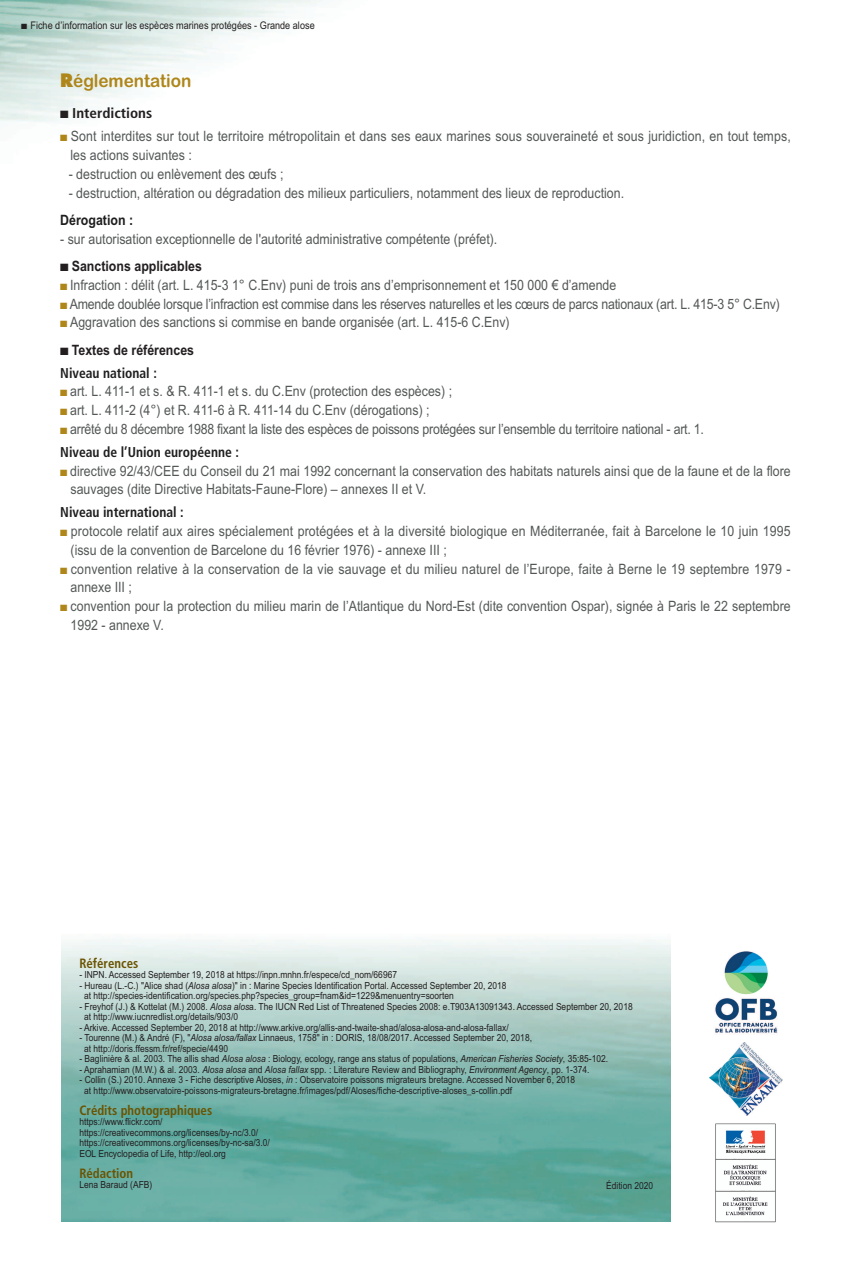
<style>
.page{position:relative;width:851px;height:1263px;background:#fff}
.page>*{position:absolute;margin:0;border:0;box-sizing:border-box;transform-origin:0 0}
.t1{font:18px "Arial Rounded MT Bold";color:#ae861a;scale:.95 1}
.t2{font:14.25px/18.8px "Arial Narrow";color:#545757;scale:1.06 1}
.t3{font:700 condensed 14.25px "Frutiger";color:#1f1e1e;scale:.95 1}
.t4{font:700 14.25px "Arial Narrow";color:#231f20;scale:1.06 1}
.t5{font:700 condensed 14.25px "Frutiger";color:#231f20;scale:1.06 1}
.t6{font:700 14.25px "Arial Narrow";color:#1f1e1e;scale:1.06 1}
.t7{font:700 condensed 13.5px "Frutiger";color:#6a5401;scale:.95 1}
.t8{font:10.5px "Arial Narrow";color:#231f20;scale:1.06 1}
.t9{font:9.75px/10.5px "Arial Narrow";color:#231f20;scale:1.06 1}
.s1{font-family:"Futura";font-weight:800}
.s2{color:#ae861a}
.s3{font-style:italic}
</style>
<div class="page">
<img style="left:61px;top:1119px;width:609px;height:102px">
<img style="left:61px;top:938px;width:609px;height:181px">
<img style="left:709px;top:1042px;width:73px;height:73px">
<img style="left:715px;top:1123px;width:61px;height:100px">
<img style="left:714px;top:951px;width:64px;height:83px">
<p class="t8" style="left:21px;top:19px;width:278px">■ Fiche d’information sur les espèces marines protégées - Grande alose</p>
<p class="t1" style="left:60px;top:70px;width:140px"><span class="s1">R</span>églementation</p>
<p class="t5" style="left:60px;top:108px;width:88px">■ Interdictions</p>
<p class="t2" style="left:71px;top:127px;width:680px;text-indent:-10px"><span class="s2">■</span> Sont interdites sur tout le territoire métropolitain et dans ses eaux marines sous souveraineté et sous juridiction, en tout temps, les actions suivantes :</p>
<p class="t2" style="left:69px;top:165px;width:204px">- destruction ou enlèvement des œufs ;</p>
<p class="t2" style="left:69px;top:183px;width:525px">- destruction, altération ou dégradation des milieux particuliers, notamment des lieux de reproduction.</p>
<p class="t6" style="left:60px;top:212px;width:70px">Dérogation :</p>
<p class="t2" style="left:60px;top:229px;width:414px">- sur autorisation exceptionnelle de l'autorité administrative compétente (préfet).</p>
<p class="t4" style="left:60px;top:258px;width:135px">■ Sanctions applicables</p>
<p class="t2" style="left:60px;top:275px;width:526px"><span class="s2">■</span> Infraction : délit (art. L. 415-3 1° C.Env) puni de trois ans d’emprisonnement et 150 000 € d’amende</p>
<p class="t2" style="left:60px;top:294px;width:680px"><span class="s2">■</span> Amende doublée lorsque l’infraction est commise dans les réserves naturelles et les cœurs de parcs nationaux (art. L. 415-3 5° C.Env)</p>
<p class="t2" style="left:60px;top:313px;width:425px"><span class="s2">■</span> Aggravation des sanctions si commise en bande organisée (art. L. 415-6 C.Env)</p>
<p class="t4" style="left:60px;top:341px;width:128px">■ Textes de références</p>
<p class="t3" style="left:60px;top:367px;width:103px">Niveau national :</p>
<p class="t2" style="left:60px;top:382px;width:371px"><span class="s2">■</span> art. L. 411-1 et s. &amp; R. 411-1 et s. du C.Env (protection des espèces) ;</p>
<p class="t2" style="left:60px;top:401px;width:350px"><span class="s2">■</span> art. L. 411-2 (4°) et R. 411-6 à R. 411-14 du C.Env (dérogations) ;</p>
<p class="t2" style="left:60px;top:419px;width:608px"><span class="s2">■</span> arrêté du 8 décembre 1988 fixant la liste des espèces de poissons protégées sur l’ensemble du territoire national - art. 1.</p>
<p class="t3" style="left:60px;top:446px;width:190px">Niveau de l’Union européenne :</p>
<p class="t2" style="left:71px;top:461px;width:680px;text-indent:-10px"><span class="s2">■</span> directive 92/43/CEE du Conseil du 21 mai 1992 concernant la conservation des habitats naturels ainsi que de la faune et de la flore sauvages (dite Directive Habitats-Faune-Flore) – annexes II et V.</p>
<p class="t3" style="left:60px;top:507px;width:131px">Niveau international :</p>
<p class="t2" style="left:71px;top:522px;width:680px;text-indent:-10px"><span class="s2">■</span> protocole relatif aux aires spécialement protégées et à la diversité biologique en Méditerranée, fait à Barcelone le 10 juin 1995 (issu de la convention de Barcelone du 16 février 1976) - annexe III ;</p>
<p class="t2" style="left:71px;top:559px;width:680px;text-indent:-10px"><span class="s2">■</span> convention relative à la conservation de la vie sauvage et du milieu naturel de l’Europe, faite à Berne le 19 septembre 1979 - annexe III ;</p>
<p class="t2" style="left:71px;top:597px;width:680px;text-indent:-10px"><span class="s2">■</span> convention pour la protection du milieu marin de l’Atlantique du Nord-Est (dite convention Ospar), signée à Paris le 22 septembre<br>1992 - annexe V.</p>
<p class="t7" style="left:79px;top:957px;width:64px">Références</p>
<p class="t9" style="left:79px;top:969px;width:301px">- INPN. Accessed September 19, 2018 at https://inpn.mnhn.fr/espece/cd_nom/66967</p>
<p class="t9" style="left:84px;top:980px;width:400px;text-indent:-5px">- Hureau (L.-C.) "Alice shad (<span class="s3">Alosa alosa</span>)" in : Marine Species Identification Portal. Accessed September 20, 2018 at http://species-identification.org/species.php?species_group=fnam&amp;id=1229&amp;menuentry=soorten</p>
<p class="t9" style="left:84px;top:1001px;width:519px;text-indent:-5px">- Freyhof (J.) &amp; Kottelat (M.) 2008. <span class="s3">Alosa alos</span>a. The IUCN Red List of Threatened Species 2008: e.T903A13091343. Accessed September 20, 2018 at http://www.iucnredlist.org/details/903/0</p>
<p class="t9" style="left:79px;top:1022px;width:406px">- Arkive. Accessed September 20, 2018 at http://www.arkive.org/allis-and-twaite-shad/alosa-alosa-and-alosa-fallax/</p>
<p class="t9" style="left:84px;top:1032px;width:424px;text-indent:-5px">- Tourenne (M.) &amp; André (F), "<span class="s3">Alosa alosa/fallax</span> Linnaeus, 1758" in : DORIS, 18/08/2017. Accessed September 20, 2018, at http://doris.ffessm.fr/ref/specie/4490</p>
<p class="t9" style="left:79px;top:1053px;width:500px">- Baglinière &amp; al. 2003. The allis shad <span class="s3">Alosa alosa</span> : Biology, ecology, range ans status of populations, <span class="s3">American Fisheries Society</span>, 35:85-102.</p>
<p class="t9" style="left:79px;top:1064px;width:482px">- Aprahamian (M.W.) &amp; al. 2003. <span class="s3">Alosa alosa</span> and <span class="s3">Alosa fallax</span> spp. : Literature Review and Bibliography, <span class="s3">Environment Agency</span>, pp. 1-374.</p>
<p class="t9" style="left:84px;top:1074px;width:464px;text-indent:-5px">- Collin (S.) 2010. Annexe 3 - Fiche descriptive Aloses, <span class="s3">in</span> : Observatoire poissons migrateurs bretagne. Accessed November 6, 2018 at http://www.observatoire-poissons-migrateurs-bretagne.fr/images/pdf/Aloses/fiche-descriptive-aloses_s-collin.pdf</p>
<p class="t7" style="left:79px;top:1104px;width:141px">Crédits photographiques</p>
<p class="t9" style="left:79px;top:1116px;width:181px">https://www.flickr.com/ https://creativecommons.org/licenses/by-nc/3.0/ https://creativecommons.org/licenses/by-nc-sa/3.0/ EOL Encyclopedia of Life, http://eol.org</p>
<p class="t7" style="left:79px;top:1167px;width:58px">Rédaction</p>
<p class="t9" style="left:79px;top:1179px;width:70px">Lena Baraud (AFB)</p>
<p class="t9" style="left:606px;top:1180px;width:46px">Édition 2020</p>
</div>
